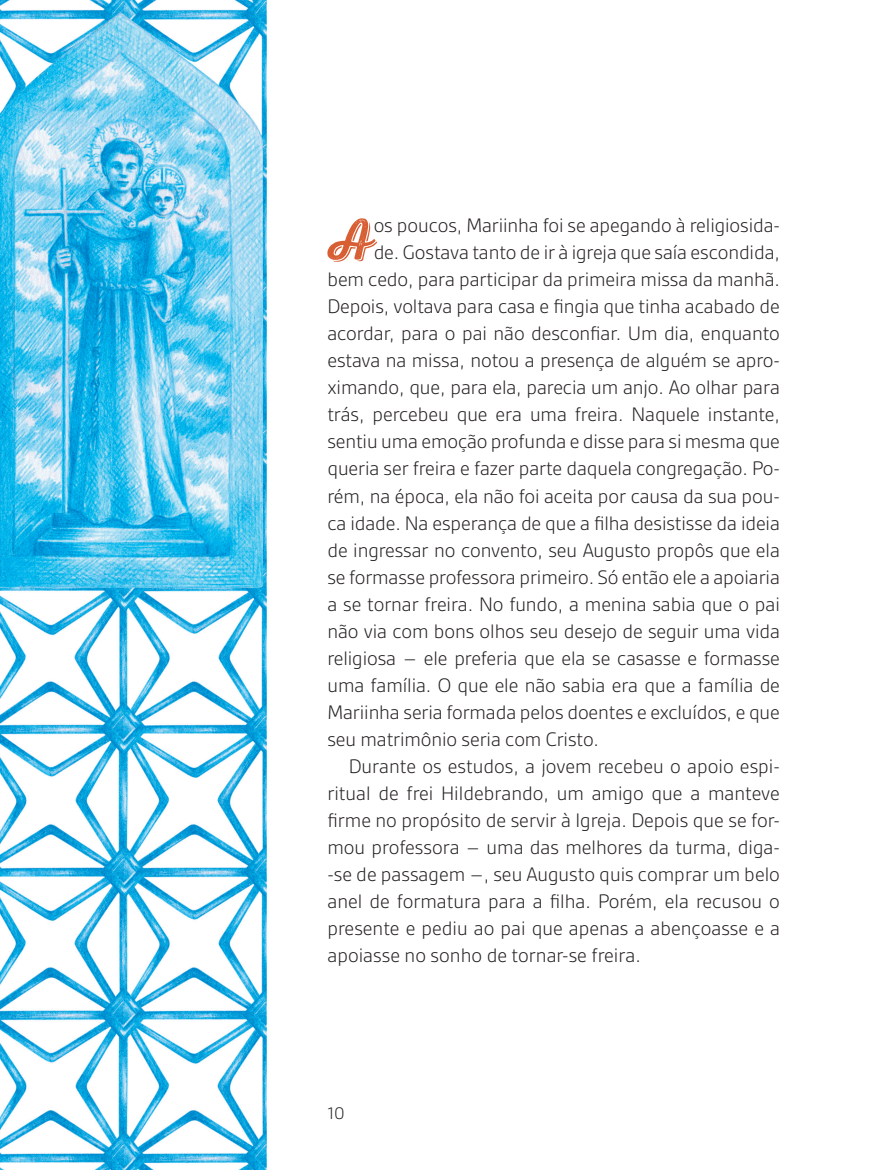
<style>
.page{position:relative;width:893px;height:1170px;background:#fff}
.page>*{position:absolute;margin:0;border:0;box-sizing:border-box;transform-origin:0 0}
.TEXTO{font:59.1px "Nexa Rust Script R Shadow 2";color:#d85e33}
.TEXTO-2{font:300 21px/27px "Gesta";letter-spacing:-.005em;color:#231f20;text-align:justify}
.TEXTO-3{font:300 18px "Gesta";color:#231f20}
</style>
<div class="page">
<img style="left:0;top:0;width:267px;height:1169px">
<p class="TEXTO-2" style="left:374px;top:212px;width:408px">os poucos, Mariinha foi se apegando à religiosida-</p>
<p class="TEXTO-2" style="left:374px;top:239px;width:408px">de. Gostava tanto de ir à igreja que saía escondida,</p>
<p class="TEXTO-2" style="left:327px;top:266px;width:454px">bem cedo, para participar da primeira missa da manhã.</p>
<p class="TEXTO-2" style="left:327px;top:293px;width:454px">Depois, voltava para casa e fingia que tinha acabado de</p>
<p class="TEXTO-2" style="left:327px;top:320px;width:454px">acordar, para o pai não desconfiar. Um dia, enquanto</p>
<p class="TEXTO-2" style="left:327px;top:347px;width:454px">estava na missa, notou a presença de alguém se apro-</p>
<p class="TEXTO-2" style="left:327px;top:374px;width:454px">ximando, que, para ela, parecia um anjo. Ao olhar para</p>
<p class="TEXTO-2" style="left:327px;top:401px;width:454px">trás, percebeu que era uma freira. Naquele instante,</p>
<p class="TEXTO-2" style="left:327px;top:428px;width:454px">sentiu uma emoção profunda e disse para si mesma que</p>
<p class="TEXTO-2" style="left:327px;top:455px;width:454px">queria ser freira e fazer parte daquela congregação. Po-</p>
<p class="TEXTO-2" style="left:327px;top:482px;width:454px">rém, na época, ela não foi aceita por causa da sua pou-</p>
<p class="TEXTO-2" style="left:327px;top:509px;width:454px">ca idade. Na esperança de que a filha desistisse da ideia</p>
<p class="TEXTO-2" style="left:327px;top:536px;width:454px">de ingressar no convento, seu Augusto propôs que ela</p>
<p class="TEXTO-2" style="left:327px;top:563px;width:454px">se formasse professora primeiro. Só então ele a apoiaria</p>
<p class="TEXTO-2" style="left:327px;top:590px;width:454px">a se tornar freira. No fundo, a menina sabia que o pai</p>
<p class="TEXTO-2" style="left:327px;top:617px;width:454px">não via com bons olhos seu desejo de seguir uma vida</p>
<p class="TEXTO-2" style="left:327px;top:644px;width:454px">religiosa – ele preferia que ela se casasse e formasse</p>
<p class="TEXTO-2" style="left:327px;top:671px;width:454px">uma família. O que ele não sabia era que a família de</p>
<p class="TEXTO-2" style="left:327px;top:698px;width:454px">Mariinha seria formada pelos doentes e excluídos, e que</p>
<p class="TEXTO-2" style="left:327px;top:725px;width:273px">seu matrimônio seria com Cristo.</p>
<p class="TEXTO-2" style="left:327px;top:752px;width:454px;text-indent:21px">Durante os estudos, a jovem recebeu o apoio espi&shy;ritual de frei Hildebrando, um amigo que a manteve firme no propósito de servir à Igreja. Depois que se for&shy;mou professora – uma das melhores da turma, diga--se de passagem –, seu Augusto quis comprar um belo anel de formatura para a filha. Porém, ela recusou o presente e pediu ao pai que apenas a abençoasse e a apoiasse no sonho de tornar-se freira.</p>
<p class="TEXTO" style="left:323px;top:204px;width:46px">A</p>
<p class="TEXTO-3" style="left:327px;top:1102px;width:19px">10</p>
</div>
